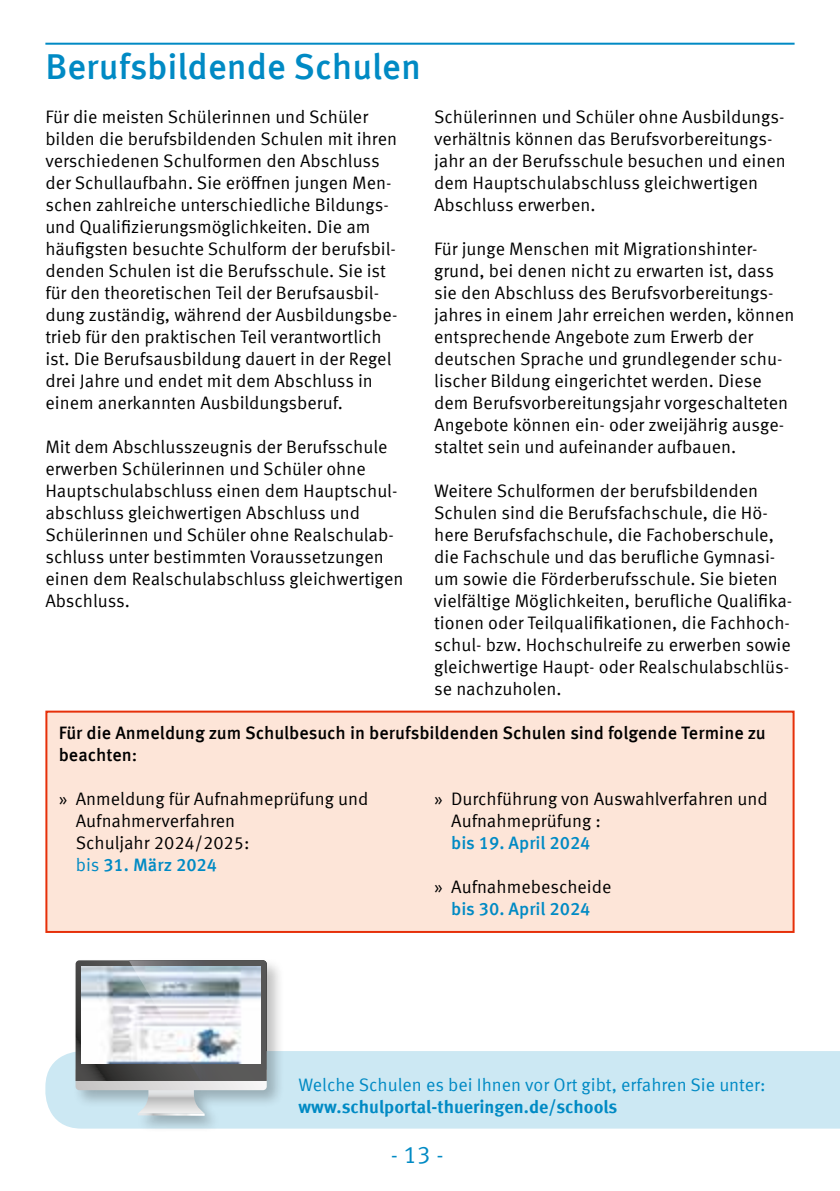
<style>
.page{position:relative;width:840px;height:1191px;background:#fff}
.page>*{position:absolute;margin:0;border:0;box-sizing:border-box;transform-origin:0 0}
.Überschrift_1{font:500 36px "Meta Offc Pro";color:#008ac4}
.t1{font:24px "Meta Offc Pro Norm";color:#008ac4}
.t2{font:18px/22px "Meta Offc Pro Norm";color:#000}
.t3{font:18px/22px "Meta Offc Pro Norm";color:#008ac4}
.t4{font:500 18px/22px "Meta Offc Pro";color:#000}
.s1{color:#008ac4}
.s2{font-family:"Meta Offc Pro";font-weight:500;color:#008ac4}
.s3{font-family:"Meta Offc Pro";font-weight:700}
</style>
<div class="page">
<div style="left:45px;top:1051px;width:794px;height:77px;background:#cce8f3"></div>
<div style="left:73px;top:957px;width:213px;height:176px;background:#000;opacity:.25"></div>
<svg style="left:138px;top:1113px;width:66px;height:2px"></svg>
<svg style="left:75px;top:960px;width:191px;height:153px"></svg>
<hr style="left:45px;top:43px;width:749px;height:2px;background:#008ac4">
<div style="left:46px;top:711px;width:747px;height:221px;background:#fde5d8"></div>
<div style="left:45px;top:710px;width:749px;height:223px;border:2px solid #e63009"></div>
<p class="Überschrift_1" style="left:45px;top:38px;width:377px">Berufsbildende Schulen</p>
<p class="t2" style="left:45px;top:104px;width:353px">Für die meisten Schülerinnen und Schüler bilden die berufsbildenden Schulen mit ihren verschiedenen Schulformen den Abschluss der Schullaufbahn. Sie eröffnen jungen Men&shy;schen zahlreiche unterschiedliche Bildungs&shy;und Qualifizierungsmöglichkeiten. Die am häufigsten besuchte Schulform der berufsbil&shy;denden Schulen ist die Berufsschule. Sie ist für den theoretischen Teil der Berufsausbil&shy;dung zuständig, während der Ausbildungsbe&shy;trieb für den praktischen Teil verantwortlich ist. Die Berufsausbildung dauert in der Regel drei Jahre und endet mit dem Abschluss in einem anerkannten Ausbildungsberuf.</p>
<p class="t2" style="left:45px;top:434px;width:359px">Mit dem Abschlusszeugnis der Berufsschule erwerben Schülerinnen und Schüler ohne Hauptschulabschluss einen dem Hauptschul&shy;abschluss gleichwertigen Abschluss und Schülerinnen und Schüler ohne Realschulab&shy;schluss unter bestimmten Voraussetzungen einen dem Realschulabschluss gleichwertigen Abschluss.</p>
<p class="t2" style="left:434px;top:104px;width:353px">Schülerinnen und Schüler ohne Ausbildungs&shy;verhältnis können das Berufsvorbereitungs&shy;jahr an der Berufsschule besuchen und einen dem Hauptschulabschluss gleichwertigen Abschluss erwerben.</p>
<p class="t2" style="left:434px;top:236px;width:362px">Für junge Menschen mit Migrationshinter&shy;grund, bei denen nicht zu erwarten ist, dass sie den Abschluss des Berufsvorbereitungs&shy;jahres in einem Jahr erreichen werden, können entsprechende Angebote zum Erwerb der deutschen Sprache und grundlegender schu&shy;lischer Bildung eingerichtet werden. Diese dem Berufsvorbereitungsjahr vorgeschalteten Angebote können ein- oder zweijährig ausge&shy;staltet sein und aufeinander aufbauen.</p>
<p class="t2" style="left:434px;top:478px;width:359px">Weitere Schulformen der berufsbildenden Schulen sind die Berufsfachschule, die Hö&shy;here Berufsfachschule, die Fachoberschule, die Fachschule und das berufliche Gymnasi&shy;um sowie die Förderberufsschule. Sie bieten vielfältige Möglichkeiten, berufliche Qualifika&shy;tionen oder Teilqualifikationen, die Fachhoch&shy;schul- bzw. Hochschulreife zu erwerben sowie gleichwertige Haupt- oder Realschulabschlüs&shy;se nachzuholen.</p>
<p class="t4" style="left:59px;top:720px;width:708px">Für die Anmeldung zum Schulbesuch in berufsbildenden Schulen sind folgende Termine zu beachten:</p>
<p class="t2" style="left:76px;top:786px;width:294px;text-indent:-17px">» Anmeldung für Aufnahmeprüfung und<br>Aufnahmerverfahren<br>Schuljahr 2024/2025:<br><span class="s1">bis</span> <span class="s2">31. März 2024</span></p>
<p class="t2" style="left:451px;top:786px;width:318px;text-indent:-17px">» Durchführung von Auswahlverfahren und<br>Aufnahmeprüfung :<br><span class="s2">bis 19. April 2024</span></p>
<p class="t2" style="left:434px;top:874px;width:179px;text-align:center">» Aufnahmebescheide <span class="s2">bis 30. April 2024</span></p>
<p class="t3" style="left:298px;top:1072px;width:468px">Welche Schulen es bei Ihnen vor Ort gibt, erfahren Sie unter: <span class="s3">www.schulportal-thueringen.de/schools</span></p>
<h2 class="t1" style="left:390px;top:1136px;width:54px">- 13 -</h2>
</div>
